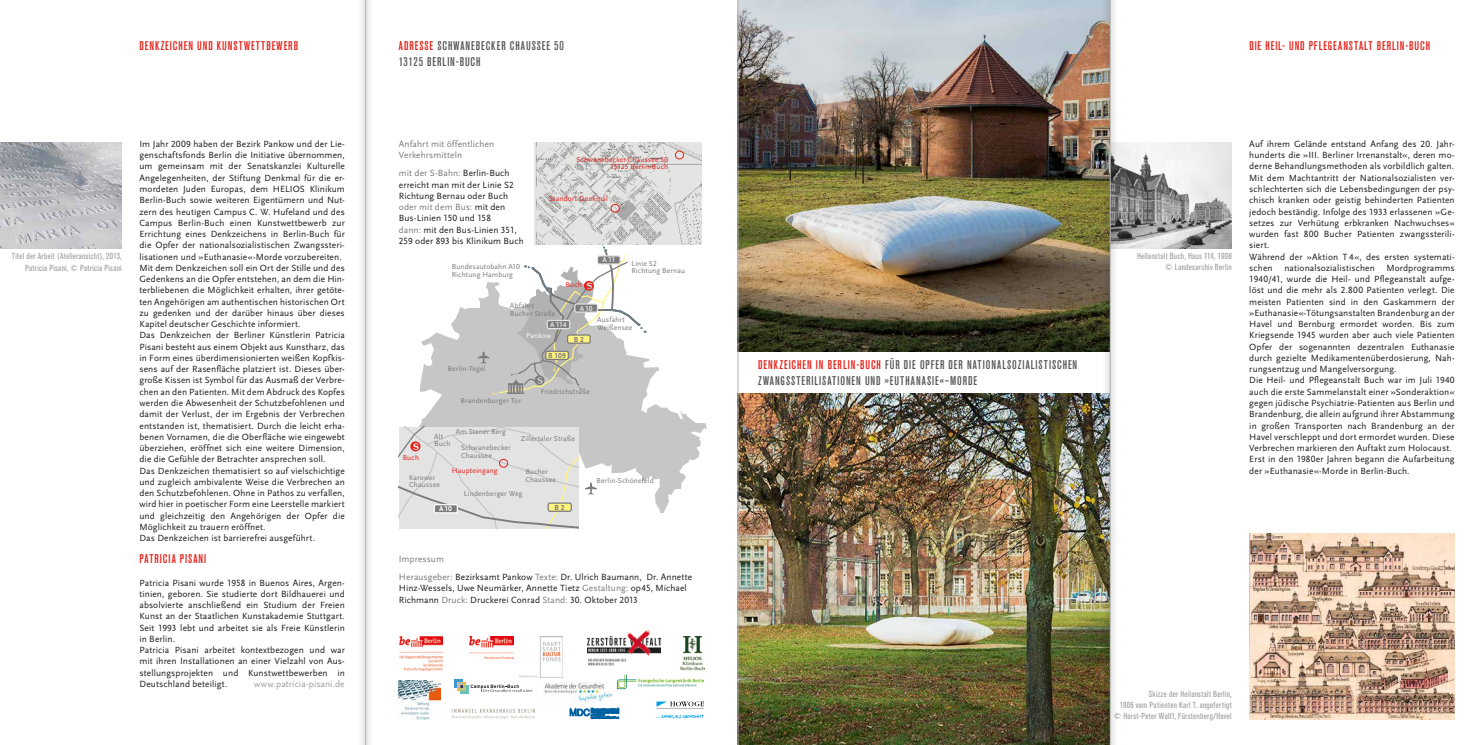
<style>
.page{position:relative;width:1475px;height:745px;background:#fff}
.page>*{position:absolute;margin:0;border:0;box-sizing:border-box;transform-origin:0 0}
.t1{font:500 12.5px/16.2px "Akzidenz Grotesk Condensed BQ";letter-spacing:.075em;color:#575756}
.t2{font:500 12.5px "Akzidenz Grotesk Condensed BQ";letter-spacing:.075em;color:#e5231b}
.t3{font:9.38px/11.2px "Scala Sans LF";letter-spacing:.01em;color:#1d1d1b}
.t4{font:9.38px/11.2px "Scala Sans LF";letter-spacing:.01em;color:#7c7b7b}
.t5{font:9.38px "Scala Sans LF";letter-spacing:.01em;color:#9d9d9c}
.t6{font:8.75px/11.2px "Akzidenz Grotesk Condensed BQ";letter-spacing:.035em;color:#9d9d9c;text-align:right}
.t7{font:7.5px/7.5px "Scala Sans LF";letter-spacing:.02em;color:#7c7b7b}
.t8{font:7.5px/7.5px "Scala Sans LF";letter-spacing:.02em;color:#e5231b;text-align:right}
.t9{font:700 7.5px "Scala Sans Caps";letter-spacing:-.04em;color:#e3e3e3}
.t10{font:700 7.5px "Scala Sans Caps";color:#7c7b7b}
.t11{font:7.5px "Scala Sans LF";letter-spacing:.015em;color:#fff}
.t12{font:700 7.5px "Scala Sans Caps";color:#fff}
.s1{color:#e5231b}
.s2{color:#7c7b7b}
</style>
<div class="page">
<img style="left:1249px;top:533px;width:205px;height:185px">
<img style="left:1117px;top:142px;width:114px;height:106px">
<img style="left:0;top:142px;width:122px;height:106px">
<img style="left:738px;top:0;width:364px;height:351px">
<img style="left:738px;top:393px;width:364px;height:351px">
<svg style="left:419px;top:307px;width:287px;height:205px;fill:#c6c6c6"></svg>
<svg style="left:584px;top:482px;width:13px;height:12px"></svg>
<svg style="left:477px;top:244px;width:168px;height:151px"></svg>
<img style="left:534px;top:142px;width:167px;height:102px">
<div style="left:675px;top:151px;width:8px;height:8px;border:1px solid #e5231b;border-radius:50%"></div>
<div style="left:610px;top:204px;width:9px;height:8px;border:1px solid #e5231b;border-radius:50%"></div>
<svg style="left:399px;top:426px;width:179px;height:102px"></svg>
<div style="left:548px;top:503px;width:23px;height:8px;background:#fff37f;border-radius:2px"></div>
<div style="left:547px;top:502px;width:25px;height:9px;border:1px solid #7c7b7b;border-radius:2px"></div>
<svg style="left:434px;top:504px;width:23px;height:8px"></svg>
<div style="left:433px;top:503px;width:25px;height:10px;border:1px solid #fff;border-radius:2px"></div>
<div style="left:499px;top:458px;width:9px;height:9px;border:1px solid #e5231b;border-radius:50%"></div>
<img style="left:469px;top:636px;width:44px;height:21px">
<img style="left:519px;top:636px;width:43px;height:40px">
<img style="left:588px;top:630px;width:72px;height:35px">
<img style="left:399px;top:680px;width:42px;height:38px">
<svg style="left:617px;top:674px;width:86px;height:14px"></svg>
<svg style="left:452px;top:708px;width:83px;height:10px"></svg>
<img style="left:544px;top:682px;width:69px;height:19px">
<svg style="left:570px;top:708px;width:49px;height:9px"></svg>
<div style="left:454px;top:679px;width:9px;height:8px;background:#3d98d4"></div>
<div style="left:460px;top:684px;width:9px;height:9px;background:#67c1b7"></div>
<svg style="left:457px;top:682px;width:75px;height:10px"></svg>
<svg style="left:656px;top:701px;width:48px;height:17px"></svg>
<img style="left:399px;top:636px;width:43px;height:33px">
<img style="left:681px;top:636px;width:23px;height:34px">
<hr style="left:737px;top:0;width:1px;height:744px;background:#b3b2b2">
<svg style="left:361px;top:0;width:9px;height:744px;fill:#ededed"></svg>
<hr style="left:365px;top:0;width:1px;height:744px;background:#b3b2b2">
<img style="left:1102px;top:0;width:15px;height:744px">
<hr style="left:1109px;top:0;width:1px;height:744px;background:#b3b2b2">
<h1 class="t2" style="left:139px;top:39px;width:160px">DENKZEICHEN UND KUNSTWETTBEWERB</h1>
<p class="t6" style="left:12px;top:251px;width:111px">Titel der Arbeit (Atelieransicht), 2013,<br>Patricia Pisani, © Patricia Pisani</p>
<p class="t3" style="left:139px;top:138px;width:207px">Im Jahr 2009 haben der Bezirk Pankow und der Lie&shy;genschaftsfonds Berlin die Initiative übernommen, um gemeinsam mit der Senatskanzlei Kulturelle Angelegenheiten, der Stiftung Denkmal für die er&shy;mordeten Juden Europas, dem HELIOS Klinikum Berlin-Buch sowie weiteren Eigentümern und Nut&shy;zern des heutigen Campus C. W. Hufeland und des Campus Berlin-Buch einen Kunstwettbewerb zur Errichtung eines Denkzeichens in Berlin-Buch für die Opfer der nationalsozialistischen Zwangssteri&shy;lisationen und »Euthanasie«-Morde vorzubereiten.<br>Mit dem Denkzeichen soll ein Ort der Stille und des Gedenkens an die Opfer entstehen, an dem die Hin&shy;terbliebenen die Möglichkeit erhalten, ihrer getöte&shy;ten Angehörigen am authentischen historischen Ort zu gedenken und der darüber hinaus über dieses Kapitel deutscher Geschichte informiert.<br>Das Denkzeichen der Berliner Künstlerin Patricia Pisani besteht aus einem Objekt aus Kunstharz, das in Form eines überdimensionierten weißen Kopfkis&shy;sens auf der Rasenfläche platziert ist. Dieses über&shy;große Kissen ist Symbol für das Ausmaß der Verbre&shy;chen an den Patienten. Mit dem Abdruck des Kopfes werden die Abwesenheit der Schutzbefohlenen und damit der Verlust, der im Ergebnis der Verbrechen entstanden ist, thematisiert. Durch die leicht erha&shy;benen Vornamen, die die Oberfläche wie eingewebt überziehen, eröffnet sich eine weitere Dimension, die die Gefühle der Betrachter ansprechen soll.<br>Das Denkzeichen thematisiert so auf vielschichtige und zugleich ambivalente Weise die Verbrechen an den Schutzbefohlenen. Ohne in Pathos zu verfallen, wird hier in poetischer Form eine Leerstelle markiert und gleichzeitig den Angehörigen der Opfer die Möglichkeit zu trauern eröffnet.<br>Das Denkzeichen ist barrierefrei ausgeführt.</p>
<h1 class="t2" style="left:139px;top:551px;width:68px">PATRICIA PISANI</h1>
<p class="t3" style="left:139px;top:576px;width:207px">Patricia Pisani wurde 1958 in Buenos Aires, Argen&shy;tinien, geboren. Sie studierte dort Bildhauerei und absolvierte anschließend ein Studium der Freien Kunst an der Staatlichen Kunstakademie Stuttgart.<br>Seit 1993 lebt und arbeitet sie als Freie Künstlerin in Berlin.<br>Patricia Pisani arbeitet kontextbezogen und war mit ihren Installationen an einer Vielzahl von Aus&shy;stellungsprojekten und Kunstwettbewerben in Deutschland beteiligt.</p>
<p class="t5" style="left:254px;top:678px;width:92px">www.patricia-pisani.de</p>
<h1 class="t1" style="left:399px;top:38px;width:167px"><span class="s1">ADRESSE</span> SCHWANEBECKER CHAUSSEE 50<br>13125 BERLIN-BUCH</h1>
<p class="t4" style="left:399px;top:138px;width:97px">Anfahrt mit öffentlichen<br>Verkehrsmitteln</p>
<p class="t3" style="left:399px;top:168px;width:126px"><span class="s2">mit der S-Bahn:</span> Berlin-Buch erreicht man mit der Linie S2<br>Richtung Bernau oder Buch <span class="s2">oder mit dem Bus:</span> mit den<br>Bus-Linien 150 und 158<br><span class="s2">dann:</span> mit den Bus-Linien 351,<br>259 oder 893 bis Klinikum Buch</p>
<p class="t8" style="left:576px;top:156px;width:93px">Schwanebecker Chaussee 50<br>13125 Berlin-Buch</p>
<p class="t8" style="left:549px;top:195px;width:60px">Standort Denkmal</p>
<p class="t9" style="left:602px;top:256px;width:14px">A 11</p>
<p class="t7" style="left:631px;top:259px;width:55px">Linie S2<br>Richtung Bernau</p>
<p class="t7" style="left:451px;top:263px;width:70px">Bundesautobahn A10<br>Richtung Hamburg</p>
<p class="t7" style="left:510px;top:302px;width:47px">Abfahrt<br>Bucher Straße</p>
<p class="t8" style="left:565px;top:281px;width:18px">Buch</p>
<p class="t9" style="left:579px;top:304px;width:15px">A 10</p>
<p class="t7" style="left:597px;top:316px;width:37px">Ausfahrt<br>Weißensee</p>
<p class="t9" style="left:550px;top:320px;width:18px">A 114</p>
<p class="t7" style="left:447px;top:364px;width:39px">Berlin-Tegel</p>
<p class="t11" style="left:526px;top:331px;width:26px">Pankow</p>
<p class="t10" style="left:548px;top:351px;width:19px">B 109</p>
<p class="t10" style="left:573px;top:335px;width:12px">B 2</p>
<p class="t7" style="left:540px;top:388px;width:51px">Friedrichstraße</p>
<p class="t7" style="left:460px;top:397px;width:62px">Brandenburger Tor</p>
<p class="t7" style="left:455px;top:428px;width:52px">Am Stener Berg</p>
<p class="t7" style="left:434px;top:432px;width:18px">Alt<br>Buch</p>
<p class="t7" style="left:520px;top:434px;width:56px">Zillertaler Straße</p>
<p class="t7" style="left:525px;top:468px;width:32px">Bucher<br>Chaussee</p>
<p class="t7" style="left:461px;top:444px;width:51px">Schwanebecker<br>Chaussee</p>
<p class="t8" style="left:402px;top:453px;width:18px">Buch</p>
<p class="t8" style="left:452px;top:467px;width:47px">Haupteingang</p>
<p class="t7" style="left:409px;top:473px;width:32px">Karower<br>Chaussee</p>
<p class="t7" style="left:464px;top:490px;width:60px">Lindenberger Weg</p>
<p class="t12" style="left:439px;top:504px;width:15px">A 10</p>
<p class="t10" style="left:554px;top:502px;width:12px">B 2</p>
<p class="t7" style="left:596px;top:476px;width:59px">Berlin-Schönefeld</p>
<p class="t3" style="left:399px;top:549px;width:295px;line-height:18.2px"><span class="s2">Impressum<br>Herausgeber:</span> Bezirksamt Pankow <span class="s2">Texte:</span> Dr. Ulrich Baumann, Dr. Annette</p>
<p class="t3" style="left:399px;top:582px;width:289px">Hinz-Wessels, Uwe Neumärker, Annette Tietz <span class="s2">Gestaltung:</span> op45, Michael<br>Richmann <span class="s2">Druck:</span> Druckerei Conrad <span class="s2">Stand:</span> 30. Oktober 2013</p>
<h1 class="t1" style="left:758px;top:356px;width:320px"><span class="s1">DENKZEICHEN IN BERLIN-BUCH</span> FÜR DIE OPFER DER NATIONALSOZIALISTISCHEN<br>ZWANGSSTERILISATIONEN UND »EUTHANASIE«–MORDE</h1>
<h1 class="t2" style="left:1248px;top:39px;width:182px">DIE HEIL- UND PFLEGEANSTALT BERLIN-BUCH</h1>
<p class="t6" style="left:1136px;top:250px;width:96px">Heilanstalt Buch, Haus 114, 1908 © Landesarchiv Berlin</p>
<p class="t3" style="left:1248px;top:138px;width:207px">Auf ihrem Gelände entstand Anfang des 20. Jahr&shy;hunderts die »III. Berliner Irrenanstalt«, deren mo&shy;derne Behandlungsmethoden als vorbildlich galten.<br>Mit dem Machtantritt der Nationalsozialisten ver&shy;schlechterten sich die Lebensbedingungen der psy&shy;chisch kranken oder geistig behinderten Patienten jedoch beständig. Infolge des 1933 erlassenen »Ge&shy;setzes zur Verhütung erbkranken Nachwuchses« wurden fast 800 Bucher Patienten zwangssterili&shy;siert.<br>Während der »Aktion T 4«, des ersten systemati&shy;schen nationalsozialistischen Mordprogramms 1940/41, wurde die Heil- und Pflegeanstalt aufge&shy;löst und die mehr als 2.800 Patienten verlegt. Die meisten Patienten sind in den Gaskammern der »Euthanasie«-Tötungsanstalten Brandenburg an der Havel und Bernburg ermordet worden. Bis zum Kriegsende 1945 wurden aber auch viele Patienten Opfer der sogenannten dezentralen Euthanasie durch gezielte Medikamentenüberdosierung, Nah&shy;rungsentzug und Mangelversorgung.<br>Die Heil- und Pflegeanstalt Buch war im Juli 1940 auch die erste Sammelanstalt einer »Sonderaktion« gegen jüdische Psychiatrie-Patienten aus Berlin und Brandenburg, die allein aufgrund ihrer Abstammung in großen Transporten nach Brandenburg an der Havel verschleppt und dort ermordet wurden. Diese Verbrechen markieren den Auftakt zum Holocaust.<br>Erst in den 1980er Jahren begann die Aufarbeitung der »Euthanasie«-Morde in Berlin-Buch.</p>
<p class="t6" style="left:1113px;top:687px;width:119px">Skizze der Heilanstalt Berlin,<br>1906 vom Patienten Karl T. angefertigt © Horst-Peter Wolff, Fürstenberg/Havel</p>
</div>
